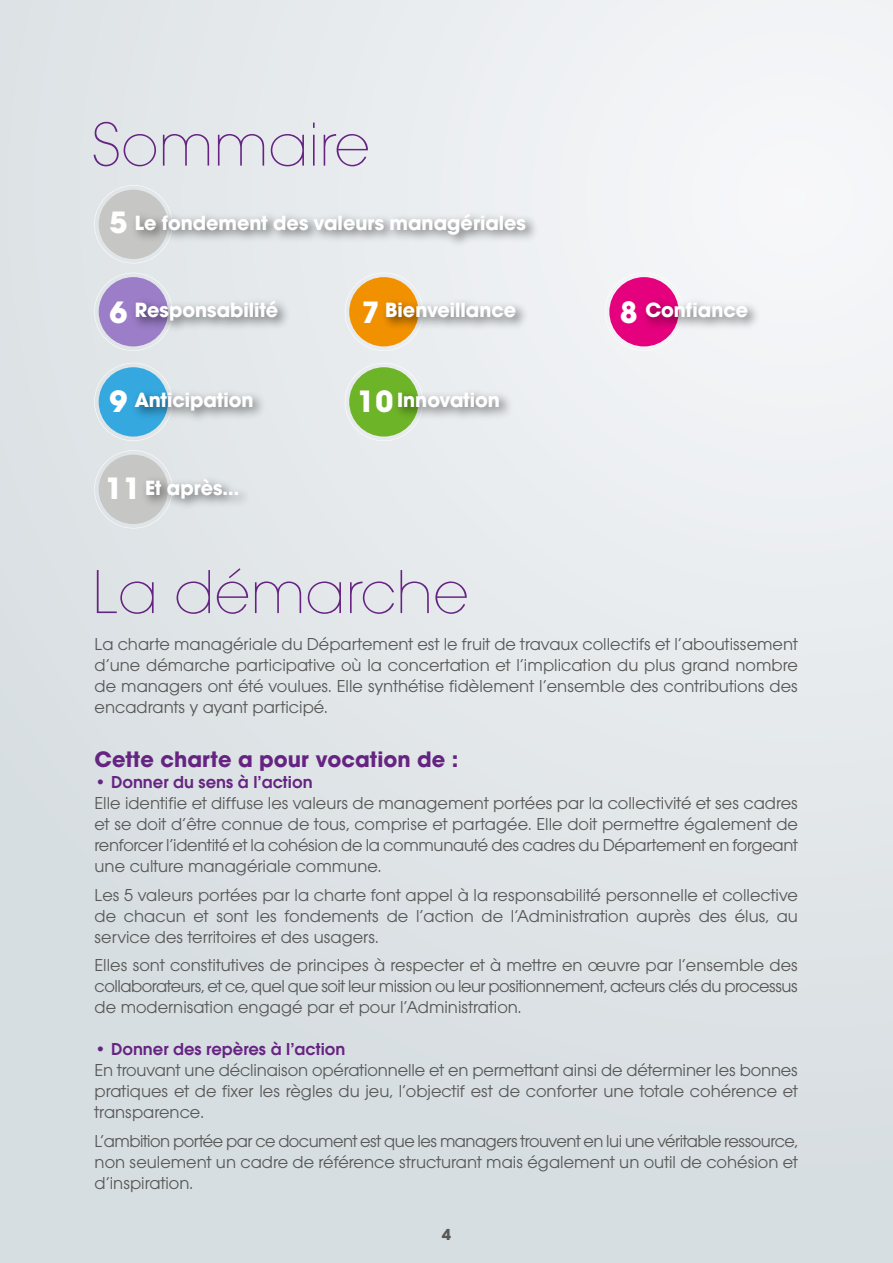
<style>
.page{position:relative;width:893px;height:1263px;background:#fff}
.page>*{position:absolute;margin:0;border:0;box-sizing:border-box;transform-origin:0 0}
.t1{font:200 64.5px "Avant Garde Gothic Itc T";color:#662482}
.t2{font:700 29.1px "Avant Garde LT";color:#fff}
.t3{font:700 21.45px "Avant Garde Gothic Itc T";color:#fff}
.t4{font:700 21px "Avant Garde LT";color:#662482}
.t5{font:18px/21px "Avant Garde Gothic Itc T";color:#575756;text-align:justify}
.t6{font:600 18px "Avant Garde Gothic Itc T";color:#662482}
.t7{font:700 15px "Avant Garde LT";color:#575756}
.s1{font-family:"Avant Garde LT";font-size:29.1px}
</style>
<div class="page">
<div style="left:0;top:0;width:893px;height:1263px;background:linear-gradient(to bottom,#f0f2f4,#d6dde0)"></div>
<svg style="left:94px;top:185px;width:78px;height:78px;background:#d4d6d7"></svg>
<img style="left:126px;top:203px;width:417px;height:49px">
<svg style="left:94px;top:273px;width:78px;height:78px;background:#bfb2d9"></svg>
<img style="left:126px;top:291px;width:170px;height:48px">
<svg style="left:345px;top:273px;width:78px;height:78px;background:#edbf78"></svg>
<img style="left:377px;top:291px;width:156px;height:48px">
<svg style="left:94px;top:363px;width:78px;height:78px;background:#8cc7e4"></svg>
<img style="left:126px;top:381px;width:145px;height:48px">
<svg style="left:94px;top:450px;width:78px;height:78px;background:#d2d4d4"></svg>
<img style="left:136px;top:468px;width:121px;height:49px">
<svg style="left:345px;top:363px;width:78px;height:78px;background:#a4cc80"></svg>
<img style="left:388px;top:381px;width:129px;height:48px">
<svg style="left:605px;top:273px;width:78px;height:78px"></svg>
<img style="left:637px;top:291px;width:128px;height:48px">
<h1 class="t1" style="left:92px;top:106px;width:280px">Sommaire</h1>
<p class="t3" style="left:110px;top:209px;width:418px"><span class="s1">5</span> Le fondement des valeurs managériales</p>
<p class="t3" style="left:135px;top:297px;width:145px">Responsabilité</p>
<p class="t3" style="left:385px;top:297px;width:132px">Bienveillance</p>
<h2 class="t2" style="left:362px;top:293px;width:19px">7</h2>
<h2 class="t2" style="left:620px;top:293px;width:19px">8</h2>
<h2 class="t2" style="left:110px;top:293px;width:19px">6</h2>
<p class="t3" style="left:645px;top:297px;width:104px">Confiance</p>
<h2 class="t2" style="left:110px;top:382px;width:19px">9</h2>
<p class="t3" style="left:135px;top:387px;width:120px">Anticipation</p>
<h2 class="t2" style="left:105px;top:469px;width:38px">11</h2>
<p class="t3" style="left:145px;top:474px;width:96px">Et après…</p>
<h2 class="t2" style="left:357px;top:382px;width:38px">10</h2>
<p class="t3" style="left:397px;top:387px;width:104px">Innovation</p>
<h1 class="t1" style="left:92px;top:554px;width:379px">La démarche</h1>
<p class="t5" style="left:95px;top:633px;width:705px">La charte managériale du Département est le fruit de travaux collectifs et l’aboutissement d’une démarche participative où la concertation et l’implication du plus grand nombre de managers ont été voulues. Elle synthétise fidèlement l’ensemble des contributions des encadrants y ayant participé.</p>
<p class="t4" style="left:95px;top:746px;width:365px">Cette charte a pour vocation de :</p>
<p class="t6" style="left:95px;top:772px;width:220px">• Donner du sens à l’action</p>
<p class="t5" style="left:95px;top:792px;width:705px">Elle identifie et diffuse les valeurs de management portées par la collectivité et ses cadres et se doit d’être connue de tous, comprise et partagée. Elle doit permettre également de renforcer l’identité et la cohésion de la communauté des cadres du Département en forgeant une culture managériale commune.</p>
<p class="t5" style="left:95px;top:884px;width:705px">Les 5 valeurs portées par la charte font appel à la responsabilité personnelle et collective de chacun et sont les fondements de l’action de l’Administration auprès des élus, au service des territoires et des usagers.</p>
<p class="t5" style="left:95px;top:955px;width:705px">Elles sont constitutives de principes à respecter et à mettre en œuvre par l’ensemble des collaborateurs, et ce, quel que soit leur mission ou leur positionnement, acteurs clés du processus de modernisation engagé par et pour l’Administration.</p>
<p class="t6" style="left:95px;top:1039px;width:252px">• Donner des repères à l’action</p>
<p class="t5" style="left:95px;top:1060px;width:705px">En trouvant une déclinaison opérationnelle et en permettant ainsi de déterminer les bonnes pratiques et de fixer les règles du jeu, l’objectif est de conforter une totale cohérence et transparence.</p>
<p class="t5" style="left:95px;top:1130px;width:705px">L’ambition portée par ce document est que les managers trouvent en lui une véritable ressource, non seulement un cadre de référence structurant mais également un outil de cohésion et d’inspiration.</p>
<p class="t7" style="left:442px;top:1225px;width:11px">4</p>
</div>
